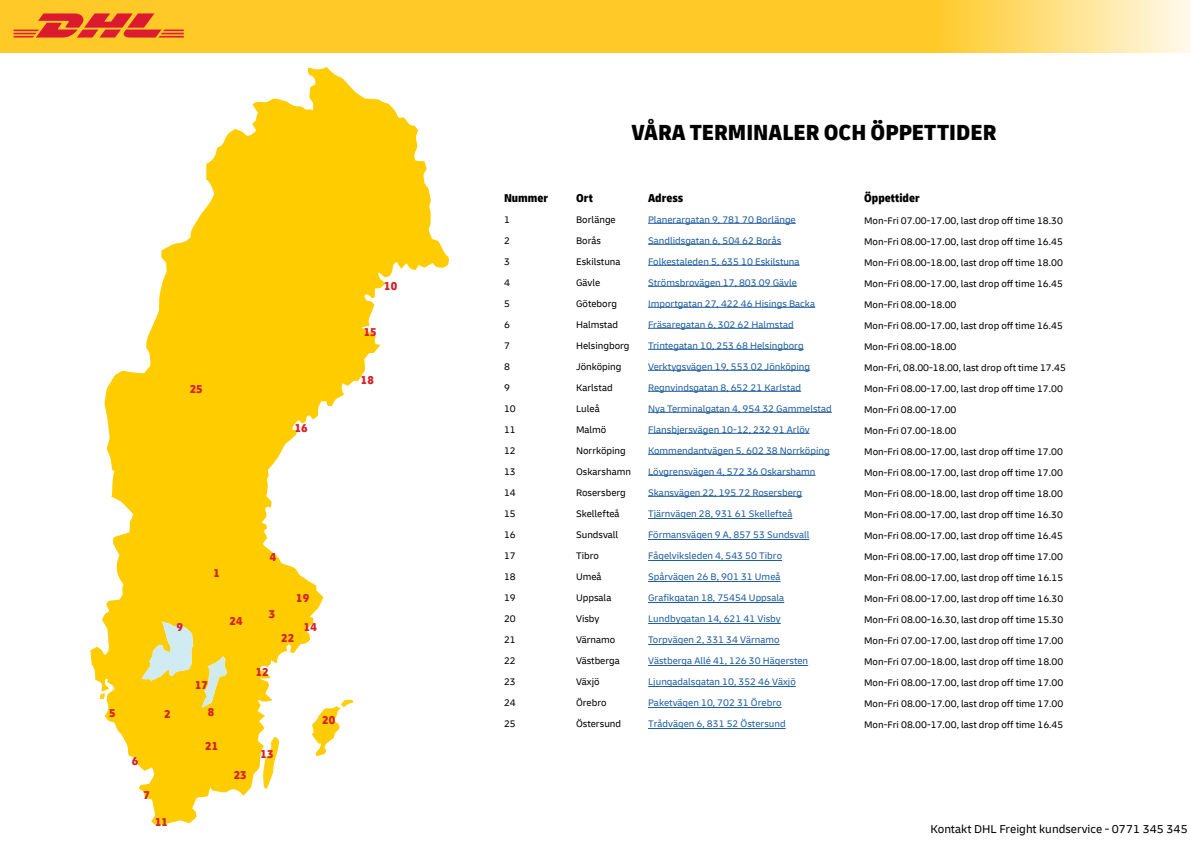
<style>
.page{position:relative;width:1191px;height:842px;background:#fff}
.page>*{position:absolute;margin:0;border:0;box-sizing:border-box;transform-origin:0 0}
.t1{font:900 condensed 23px "Delivery";color:#000}
.t2{font:900 condensed 12px "Delivery";color:#d2232a}
.t3{font:12px "Delivery";color:#000}
.t4{font:900 condensed 12px "Delivery";color:#000}
.t5{font:10px/21px "Delivery";color:#000}
.t6{font:10px/21px "Delivery";color:#215e9e}
</style>
<div class="page">
<svg style="left:90px;top:67px;width:359px;height:758px"></svg>
<svg style="left:263px;top:737px;width:16px;height:52px"></svg>
<svg style="left:312px;top:700px;width:41px;height:56px"></svg>
<svg style="left:100px;top:693px;width:5px;height:6px"></svg>
<svg style="left:142px;top:621px;width:51px;height:60px;background:#e6dd84"></svg>
<svg style="left:202px;top:656px;width:25px;height:52px"></svg>
<hr style="left:648px;top:223px;width:148px;height:1px;background:#215e9e">
<hr style="left:648px;top:244px;width:133px;height:1px;background:#215e9e">
<hr style="left:648px;top:265px;width:151px;height:1px;background:#215e9e">
<hr style="left:648px;top:286px;width:149px;height:1px;background:#215e9e">
<hr style="left:648px;top:307px;width:167px;height:1px;background:#215e9e">
<hr style="left:648px;top:328px;width:145px;height:1px;background:#215e9e">
<hr style="left:648px;top:349px;width:155px;height:1px;background:#215e9e">
<hr style="left:648px;top:370px;width:162px;height:1px;background:#215e9e">
<hr style="left:648px;top:391px;width:153px;height:1px;background:#215e9e">
<hr style="left:648px;top:412px;width:184px;height:1px;background:#215e9e">
<hr style="left:648px;top:433px;width:161px;height:1px;background:#215e9e">
<hr style="left:648px;top:454px;width:181px;height:1px;background:#215e9e">
<hr style="left:648px;top:475px;width:167px;height:1px;background:#215e9e">
<hr style="left:648px;top:496px;width:154px;height:1px;background:#215e9e">
<hr style="left:648px;top:728px;width:137px;height:1px;background:#215e9e">
<hr style="left:648px;top:707px;width:133px;height:1px;background:#215e9e">
<hr style="left:648px;top:686px;width:148px;height:1px;background:#215e9e">
<hr style="left:648px;top:665px;width:160px;height:1px;background:#215e9e">
<hr style="left:648px;top:644px;width:131px;height:1px;background:#215e9e">
<hr style="left:648px;top:623px;width:133px;height:1px;background:#215e9e">
<hr style="left:648px;top:602px;width:136px;height:1px;background:#215e9e">
<hr style="left:648px;top:581px;width:132px;height:1px;background:#215e9e">
<hr style="left:648px;top:560px;width:134px;height:1px;background:#215e9e">
<hr style="left:648px;top:539px;width:161px;height:1px;background:#215e9e">
<hr style="left:648px;top:518px;width:144px;height:1px;background:#215e9e">
<svg style="left:0;top:0;width:1191px;height:52px;background:#ffcf3e"></svg>
<svg style="left:14px;top:13px;width:170px;height:25px;background:#eb6d2c"></svg>
<p class="t2" style="left:190px;top:382px;width:15px">25</p>
<p class="t2" style="left:295px;top:421px;width:15px">16</p>
<p class="t2" style="left:384px;top:279px;width:15px">10</p>
<p class="t2" style="left:364px;top:324px;width:15px">15</p>
<p class="t2" style="left:361px;top:373px;width:15px">18</p>
<p class="t2" style="left:109px;top:706px;width:8px">5</p>
<p class="t2" style="left:177px;top:620px;width:8px">9</p>
<p class="t2" style="left:213px;top:566px;width:8px">1</p>
<p class="t2" style="left:195px;top:678px;width:15px">17</p>
<p class="t2" style="left:164px;top:706px;width:8px">2</p>
<p class="t2" style="left:208px;top:704px;width:8px">8</p>
<p class="t2" style="left:132px;top:754px;width:8px">6</p>
<p class="t2" style="left:143px;top:787px;width:8px">7</p>
<p class="t2" style="left:155px;top:814px;width:15px">11</p>
<p class="t2" style="left:205px;top:739px;width:15px">21</p>
<p class="t2" style="left:229px;top:614px;width:15px">24</p>
<p class="t2" style="left:270px;top:550px;width:8px">4</p>
<p class="t2" style="left:269px;top:606px;width:8px">3</p>
<p class="t2" style="left:296px;top:591px;width:15px">19</p>
<p class="t2" style="left:304px;top:620px;width:15px">14</p>
<p class="t2" style="left:256px;top:665px;width:15px">12</p>
<p class="t2" style="left:281px;top:631px;width:15px">22</p>
<p class="t2" style="left:234px;top:767px;width:15px">23</p>
<p class="t2" style="left:260px;top:747px;width:15px">13</p>
<p class="t2" style="left:322px;top:713px;width:15px">20</p>
<h1 class="t1" style="left:631px;top:119px;width:366px">VÅRA TERMINALER OCH ÖPPETTIDER</h1>
<p class="t4" style="left:504px;top:190px;width:46px">Nummer</p>
<p class="t4" style="left:576px;top:190px;width:18px">Ort</p>
<p class="t4" style="left:648px;top:190px;width:37px">Adress</p>
<p class="t5" style="left:504px;top:209px;width:7px">1</p>
<p class="t5" style="left:576px;top:209px;width:41px">Borlänge</p>
<p class="t6" style="left:648px;top:209px;width:149px">Planerargatan 9, 781 70 Borlänge</p>
<p class="t5" style="left:504px;top:230px;width:7px">2</p>
<p class="t5" style="left:576px;top:230px;width:27px">Borås</p>
<p class="t6" style="left:648px;top:230px;width:135px">Sandlidsgatan 6, 504 62 Borås</p>
<p class="t5" style="left:504px;top:251px;width:7px">3</p>
<p class="t5" style="left:576px;top:251px;width:46px">Eskilstuna</p>
<p class="t6" style="left:648px;top:251px;width:153px">Folkestaleden 5, 635 10 Eskilstuna</p>
<p class="t5" style="left:504px;top:272px;width:7px">4</p>
<p class="t5" style="left:576px;top:272px;width:26px">Gävle</p>
<p class="t6" style="left:648px;top:272px;width:150px">Strömsbrovägen 17, 803 09 Gävle</p>
<p class="t5" style="left:504px;top:293px;width:7px">5</p>
<p class="t5" style="left:576px;top:293px;width:43px">Göteborg</p>
<p class="t6" style="left:648px;top:293px;width:169px">Importgatan 27, 422 46 Hisings Backa</p>
<p class="t5" style="left:504px;top:314px;width:7px">6</p>
<p class="t5" style="left:576px;top:314px;width:44px">Halmstad</p>
<p class="t6" style="left:648px;top:314px;width:147px">Fräsaregatan 6, 302 62 Halmstad</p>
<p class="t5" style="left:504px;top:335px;width:7px">7</p>
<p class="t5" style="left:576px;top:335px;width:55px">Helsingborg</p>
<p class="t6" style="left:648px;top:335px;width:157px">Trintegatan 10, 253 68 Helsingborg</p>
<p class="t5" style="left:504px;top:356px;width:7px">8</p>
<p class="t5" style="left:576px;top:356px;width:47px">Jönköping</p>
<p class="t6" style="left:648px;top:356px;width:164px">Verktygsvägen 19, 553 02 Jönköping</p>
<p class="t5" style="left:504px;top:377px;width:7px">9</p>
<p class="t5" style="left:576px;top:377px;width:38px">Karlstad</p>
<p class="t6" style="left:648px;top:377px;width:155px">Regnvindsgatan 8, 652 21 Karlstad</p>
<p class="t5" style="left:504px;top:398px;width:13px">10</p>
<p class="t5" style="left:576px;top:398px;width:25px">Luleå</p>
<p class="t6" style="left:648px;top:398px;width:185px">Nya Terminalgatan 4, 954 32 Gammelstad</p>
<p class="t5" style="left:504px;top:419px;width:13px">11</p>
<p class="t5" style="left:576px;top:419px;width:32px">Malmö</p>
<p class="t6" style="left:648px;top:419px;width:163px">Flansbjersvägen 10-12, 232 91 Arlöv</p>
<p class="t5" style="left:504px;top:440px;width:13px">12</p>
<p class="t5" style="left:576px;top:440px;width:51px">Norrköping</p>
<p class="t6" style="left:648px;top:440px;width:183px">Kommendantvägen 5, 602 38 Norrköping</p>
<p class="t5" style="left:504px;top:461px;width:13px">13</p>
<p class="t5" style="left:576px;top:461px;width:56px">Oskarshamn</p>
<p class="t6" style="left:648px;top:461px;width:169px">Lövgrensvägen 4, 572 36 Oskarshamn</p>
<p class="t5" style="left:504px;top:482px;width:13px">14</p>
<p class="t5" style="left:576px;top:482px;width:51px">Rosersberg</p>
<p class="t6" style="left:648px;top:482px;width:156px">Skansvägen 22, 195 72 Rosersberg</p>
<p class="t5" style="left:504px;top:503px;width:13px">15</p>
<p class="t5" style="left:576px;top:503px;width:45px">Skellefteå</p>
<p class="t5" style="left:504px;top:524px;width:13px">16</p>
<p class="t5" style="left:576px;top:524px;width:44px">Sundsvall</p>
<p class="t5" style="left:504px;top:545px;width:13px">17</p>
<p class="t5" style="left:576px;top:545px;width:24px">Tibro</p>
<p class="t5" style="left:504px;top:566px;width:13px">18</p>
<p class="t5" style="left:576px;top:566px;width:27px">Umeå</p>
<p class="t5" style="left:504px;top:587px;width:13px">19</p>
<p class="t5" style="left:576px;top:587px;width:37px">Uppsala</p>
<p class="t5" style="left:504px;top:608px;width:13px">20</p>
<p class="t5" style="left:576px;top:608px;width:25px">Visby</p>
<p class="t5" style="left:504px;top:629px;width:13px">21</p>
<p class="t5" style="left:576px;top:629px;width:41px">Värnamo</p>
<p class="t5" style="left:504px;top:650px;width:13px">22</p>
<p class="t5" style="left:576px;top:650px;width:45px">Västberga</p>
<p class="t5" style="left:504px;top:671px;width:13px">23</p>
<p class="t5" style="left:576px;top:671px;width:25px">Växjö</p>
<p class="t5" style="left:504px;top:692px;width:13px">24</p>
<p class="t5" style="left:576px;top:692px;width:32px">Örebro</p>
<p class="t5" style="left:504px;top:713px;width:13px">25</p>
<p class="t5" style="left:576px;top:713px;width:47px">Östersund</p>
<p class="t6" style="left:648px;top:503px;width:163px">Tjärnvägen 28, 931 61 Skellefteå<br>Förmansvägen 9 A, 857 53 Sundsvall<br>Fågelviksleden 4, 543 50 Tibro<br>Spårvägen 26 B, 901 31 Umeå<br>Grafikgatan 18, 75454 Uppsala<br>Lundbygatan 14, 621 41 Visby<br>Torpvägen 2, 331 34 Värnamo<br>Västberga Allé 41, 126 30 Hägersten<br>Ljungadalsgatan 10, 352 46 Växjö<br>Paketvägen 10, 702 31 Örebro<br>Trådvägen 6, 831 52 Östersund</p>
<p class="t4" style="left:864px;top:190px;width:57px">Öppettider</p>
<p class="t5" style="left:864px;top:210px;width:203px">Mon-Fri 07.00-17.00, last drop off time 18.30<br>Mon-Fri 08.00-17.00, last drop off time 16.45<br>Mon-Fri 08.00-18.00, last drop off time 18.00<br>Mon-Fri 08.00-17.00, last drop off time 16.45<br>Mon-Fri 08.00-18.00<br>Mon-Fri 08.00-17.00, last drop off time 16.45<br>Mon-Fri 08.00-18.00<br>Mon-Fri, 08.00-18.00, last drop oft time 17.45<br>Mon-Fri 08.00-17.00, last drop off time 17.00<br>Mon-Fri 08.00-17.00<br>Mon-Fri 07.00-18.00<br>Mon-Fri 08.00-17.00, last drop off time 17.00<br>Mon-Fri 08.00-17.00, last drop off time 17.00<br>Mon-Fri 08.00-18.00, last drop off time 18.00<br>Mon-Fri 08.00-17.00, last drop off time 16.30<br>Mon-Fri 08.00-17.00, last drop off time 16.45<br>Mon-Fri 08.00-17.00, last drop off time 17.00<br>Mon-Fri 08.00-17.00, last drop off time 16.15<br>Mon-Fri 08.00-17.00, last drop off time 16.30<br>Mon-Fri 08.00-16.30, last drop off time 15.30<br>Mon-Fri 07.00-17.00, last drop off time 17.00<br>Mon-Fri 07.00-18.00, last drop off time 18.00<br>Mon-Fri 08.00-17.00, last drop off time 17.00<br>Mon-Fri 08.00-17.00, last drop off time 17.00<br>Mon-Fri 08.00-17.00, last drop off time 16.45</p>
<p class="t3" style="left:930px;top:822px;width:259px">Kontakt DHL Freight kundservice - 0771 345 345</p>
</div>
